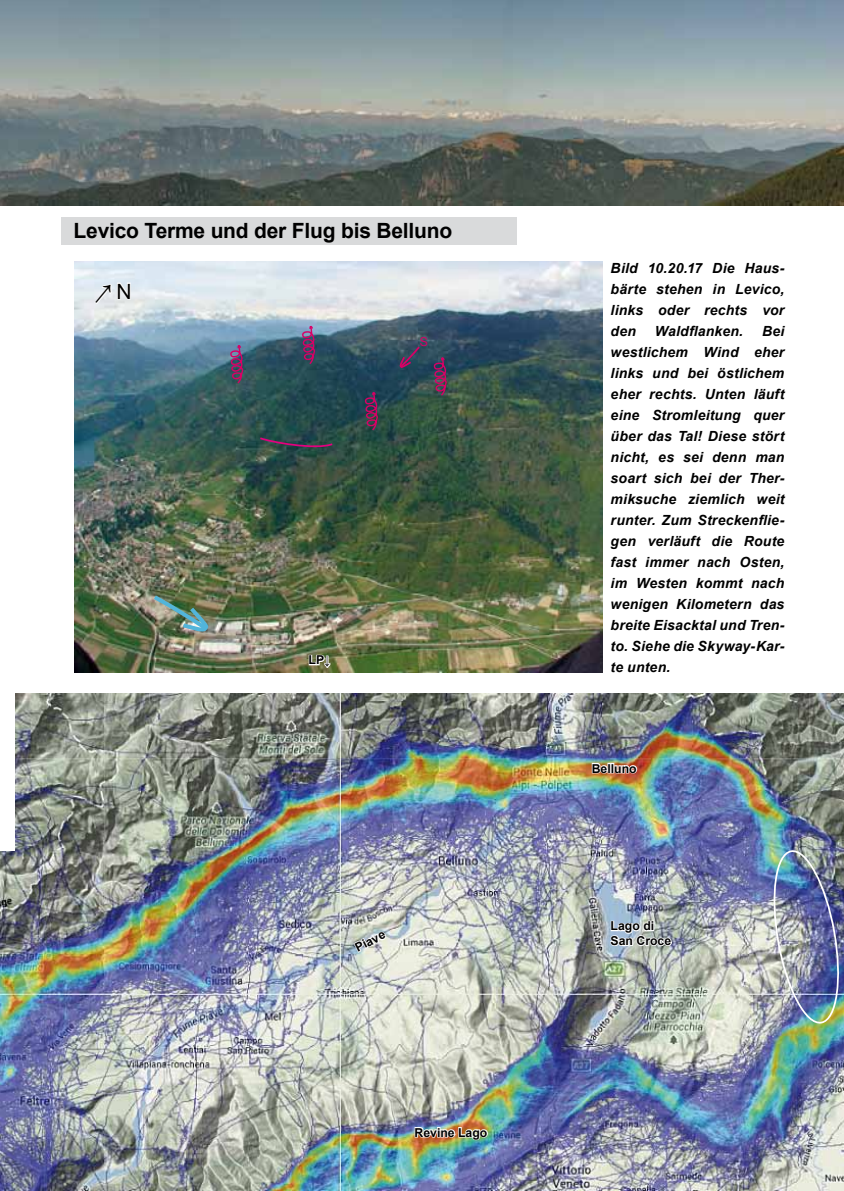
<style>
.page{position:relative;width:844px;height:1191px;background:#fff}
.page>*{position:absolute;margin:0;border:0;box-sizing:border-box;transform-origin:0 0}
.t1{font:700 21px "Arial";letter-spacing:-.01em;color:#000}
.t2{font:21px "Arial";color:#000}
.t3{font:italic 700 14px/21px "Arial";letter-spacing:.015em;color:#000;text-align:justify}
.t4{font:700 12.25px/14.7px "Arial";color:#000}
.t5{font:12.25px "Arial";color:#d90066}
</style>
<div class="page">
<img style="left:0;top:0;width:843px;height:205px">
<img style="left:0;top:693px;width:843px;height:498px">
<div style="left:0;top:673px;width:15px;height:178px;background:#fff"></div>
<div style="left:61px;top:217px;width:455px;height:28px;background:#d9dadb"></div>
<svg style="left:352px;top:930px;width:35px;height:39px"></svg>
<svg style="left:590px;top:761px;width:48px;height:14px"></svg>
<svg style="left:413px;top:1125px;width:76px;height:16px"></svg>
<svg style="left:609px;top:919px;width:64px;height:28px"></svg>
<img style="left:769px;top:848px;width:73px;height:177px">
<img style="left:74px;top:262px;width:528px;height:411px">
<svg style="left:397px;top:344px;width:24px;height:25px"></svg>
<svg style="left:308px;top:653px;width:23px;height:16px"></svg>
<img style="left:149px;top:592px;width:61px;height:45px">
<svg style="left:229px;top:344px;width:15px;height:41px"></svg>
<svg style="left:301px;top:325px;width:15px;height:41px"></svg>
<svg style="left:432px;top:356px;width:15px;height:41px"></svg>
<svg style="left:363px;top:391px;width:16px;height:41px"></svg>
<svg style="left:258px;top:436px;width:76px;height:14px"></svg>
<svg style="left:93px;top:281px;width:38px;height:24px"></svg>
<h1 class="t1" style="left:74px;top:217px;width:380px">Levico Terme und der Flug bis Belluno</h1>
<h1 class="t2" style="left:116px;top:277px;width:17px">N</h1>
<p class="t5" style="left:419px;top:333px;width:10px">S</p>
<p class="t4" style="left:308px;top:653px;width:23px">LP↓</p>
<p class="t4" style="left:353px;top:942px;width:34px;rotate:-27deg">Piave</p>
<p class="t4" style="left:414px;top:1125px;width:74px">Revine Lago</p>
<p class="t3" style="left:610px;top:258px;width:175px">Bild 10.20.17 Die Haus&shy;bärte stehen in Levico, links oder rechts vor den</p>
<p class="t3" style="left:654px;top:321px;width:90px">Waldflanken.</p>
<p class="t3" style="left:610px;top:321px;width:175px;text-indent:151px">Bei westlichem Wind eher links und bei östlichem eher rechts. Unten läuft eine Stromleitung quer über das Tal! Diese stört nicht, es sei denn man soart sich bei der Ther&shy;miksuche ziemlich weit runter. Zum Streckenflie&shy;gen verläuft die Route fast immer nach Osten, im Westen kommt nach wenigen Kilometern das breite Eisacktal und Tren&shy;to. Siehe die Skyway-Kar&shy;te unten.</p>
<p class="t4" style="left:591px;top:761px;width:46px">Belluno</p>
<p class="t4" style="left:610px;top:919px;width:62px">Lago di<br>San Croce</p>
</div>
